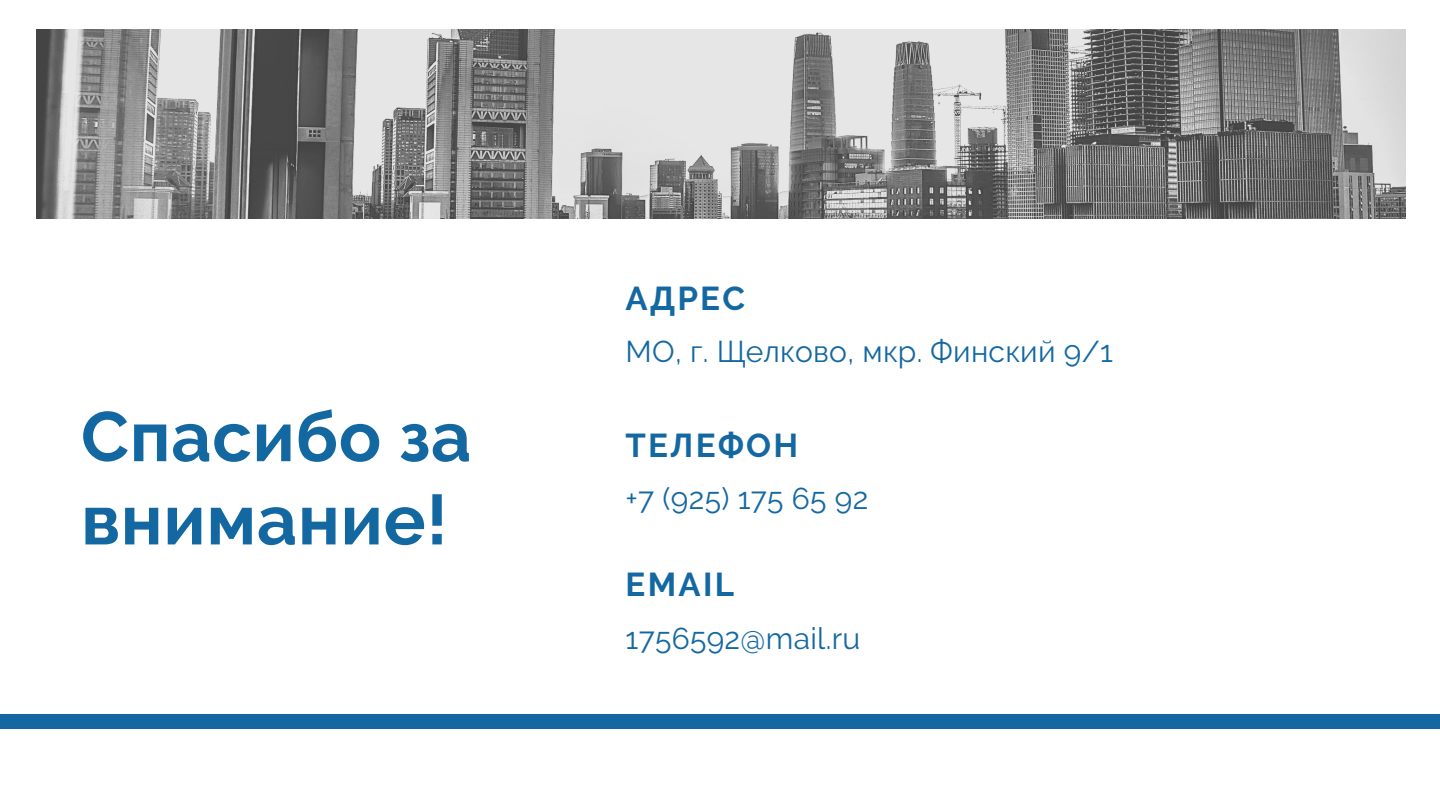
<style>
.page{position:relative;width:1440px;height:810px;background:#fff}
.page>*{position:absolute;margin:0;border:0;box-sizing:border-box;transform-origin:0 0}
.t1{font:700 70px/83.2px "Raleway";letter-spacing:.01em;color:#1468a2}
.t2{font:700 33px "Raleway";letter-spacing:.07em;color:#1468a2}
.t3{font:30px "Raleway";letter-spacing:.01em;color:#1468a2}
</style>
<div class="page">
<img style="left:37px;top:29px;width:1369px;height:189px">
<div style="left:0;top:714px;width:1440px;height:15px;background:#1468a2"></div>
<h1 class="t1" style="left:81px;top:395px;width:392px">Спасибо за внимание!</h1>
<p class="t2" style="left:626px;top:279px;width:121px">АДРЕС</p>
<p class="t3" style="left:626px;top:334px;width:489px">МО, г. Щелково, мкр. Финский 9/1</p>
<p class="t2" style="left:626px;top:426px;width:174px">ТЕЛЕФОН</p>
<p class="t3" style="left:626px;top:481px;width:244px">+7 (925) 175 65 92</p>
<p class="t2" style="left:626px;top:565px;width:110px">EMAIL</p>
<p class="t3" style="left:626px;top:620px;width:236px">1756592@mail.ru</p>
</div>
